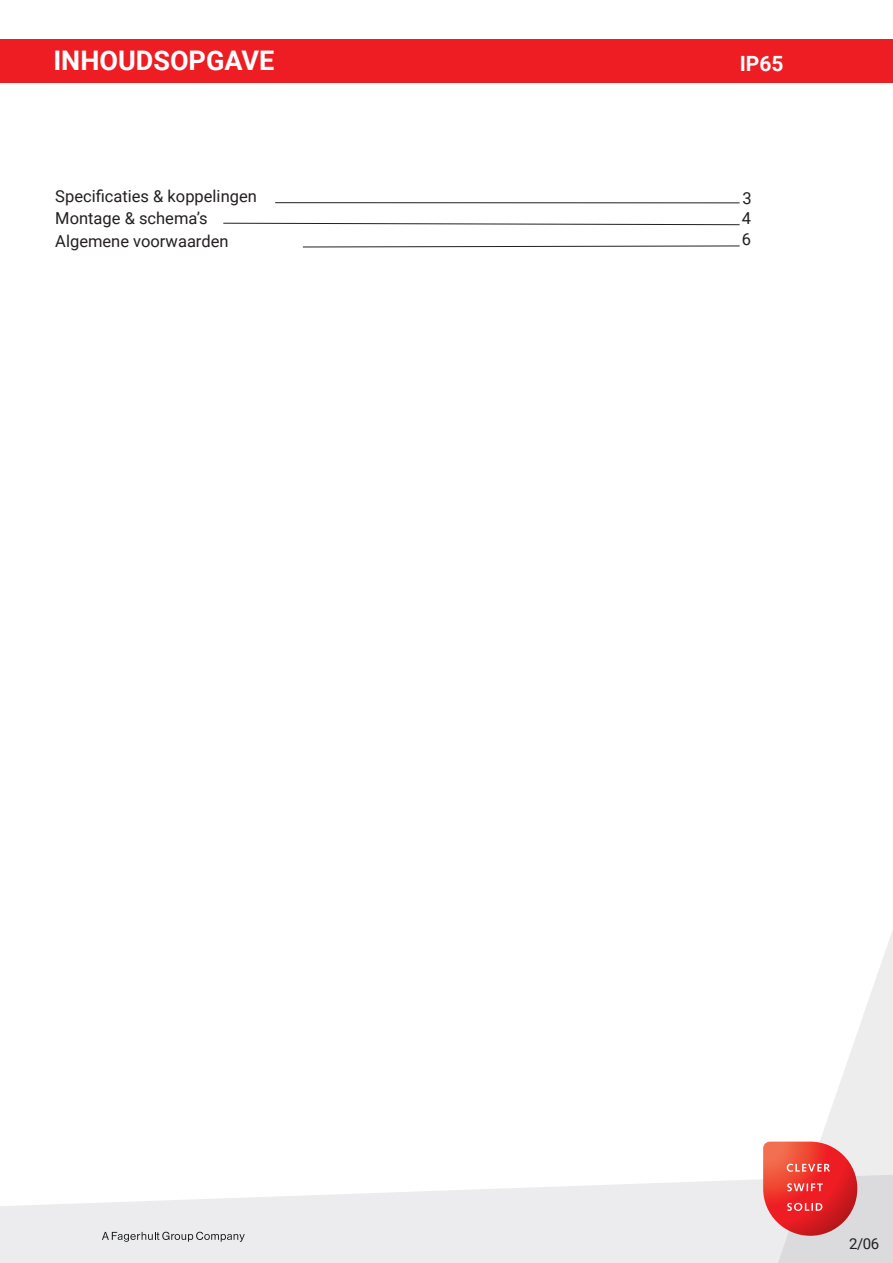
<style>
.page{position:relative;width:893px;height:1263px;background:#fff}
.page>*{position:absolute;margin:0;border:0;box-sizing:border-box;transform-origin:0 0}
.t1{font:700 27px "Syntax LT Std";color:#fff}
.t2{font:700 27px "Roboto";color:#fff}
.t3{font:700 21px "Roboto";color:#fff}
.t4{font:16.5px/22.5px "Roboto";color:#231f20}
.t5{font:15px "Roboto";color:#231f20}
</style>
<div class="page">
<div style="left:0;top:40px;width:893px;height:43px;background:#ee1d23"></div>
<svg style="left:0;top:1179px;width:763px;height:84px;fill:#ececee"></svg>
<svg style="left:763px;top:930px;width:130px;height:333px"></svg>
<svg style="left:763px;top:1141px;width:94px;height:95px;background:#e75552"></svg>
<svg style="left:102px;top:1232px;width:143px;height:10px"></svg>
<hr style="left:275px;top:202px;width:465px;height:1px;background:#231f20">
<svg style="left:223px;top:222px;width:517px;height:3px"></svg>
<svg style="left:302px;top:245px;width:438px;height:3px"></svg>
<h1 class="t1" style="left:55px;top:45px;width:182px">Inhoudsopgave</h1>
<p class="t3" style="left:740px;top:48px;width:45px">IP65</p>
<h1 class="t2" style="left:61px;top:42px;width:215px">NHOUDSOPGAVE</h1>
<p class="t4" style="left:55px;top:184px;width:203px">Specificaties &amp; koppelingen<br>Montage &amp; schema’s<br>Algemene voorwaarden</p>
<p class="t4" style="left:742px;top:187px;width:11px;line-height:20.5px;text-align:justify">3<br>4<br>6</p>
<p class="t5" style="left:849px;top:1233px;width:32px">2/06</p>
</div>
